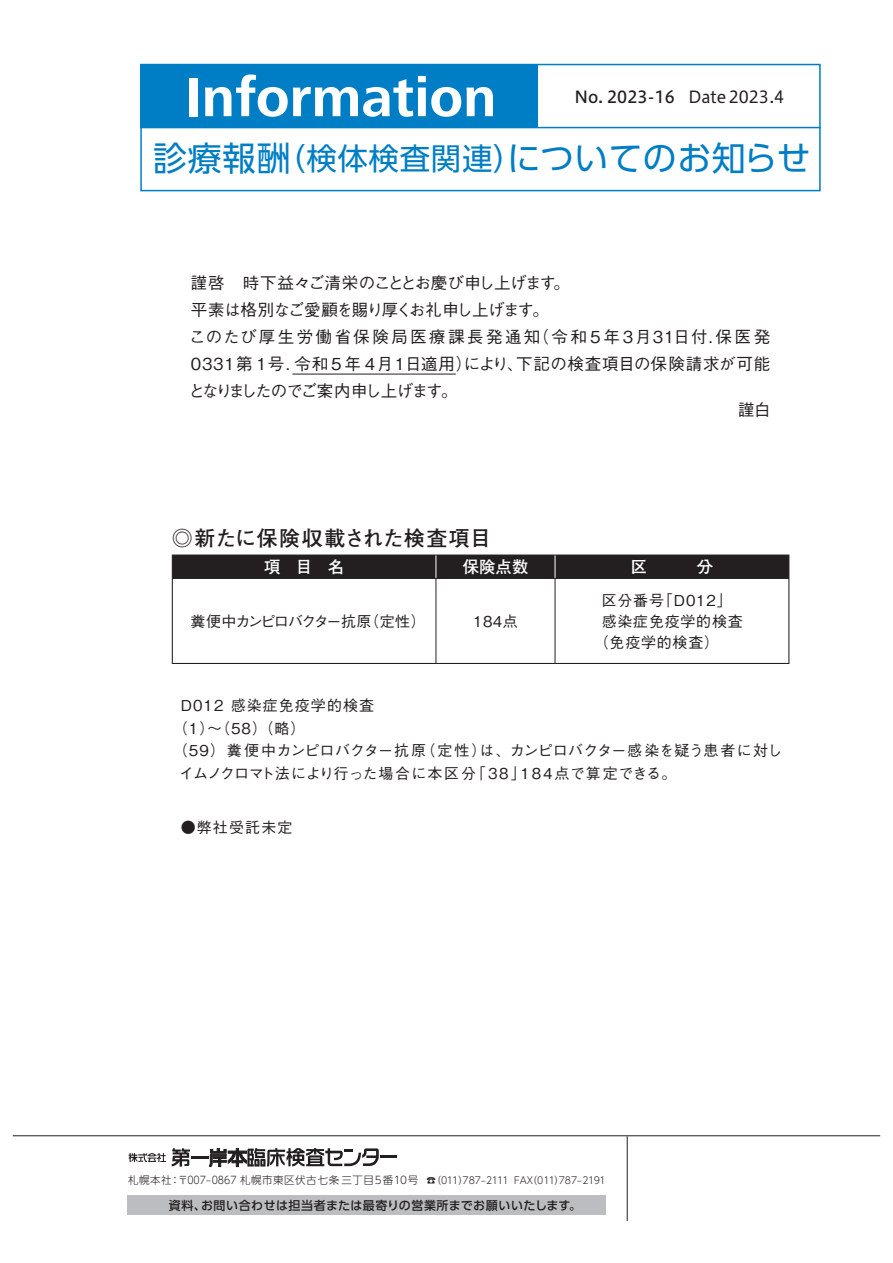
<style>
.page{position:relative;width:893px;height:1263px;background:#fff}
.page>*{position:absolute;margin:0;border:0;box-sizing:border-box;transform-origin:0 0}
.t1{font:33.75px "UD Shin Go Pro";letter-spacing:.02em;color:#007ec5}
.t2{font:700 21px "Futo Go B101 Pro";letter-spacing:.005em;color:#231f20}
.t3{font:500 16.5px/27px "Gothic BBB Pro";letter-spacing:.025em;color:#231f20}
.t4{font:16.5px "Hiragino UD Sans Std W5";color:#231f20}
.t5{font:700 16.5px "Futo Go B101 Pro";color:#fff}
.t6{font:500 15px "Gothic BBB Pro";letter-spacing:.05em;color:#231f20}
.t7{font:500 15px "Gothic BBB Pro";letter-spacing:-.005em;color:#231f20}
.t8{font:500 15px "Gothic BBB Pro";letter-spacing:-.065em;color:#231f20}
.t9{font:500 15px "Gothic BBB Pro";letter-spacing:.07em;color:#231f20}
.t10{font:12px "UD Shin Go Pro Medium 90 pv RKSJ H";letter-spacing:.04em;color:#231f20}
.t11{font:10.5px "UD Shin Go Pro Light 90 pv RKSJ H";letter-spacing:.05em;color:#231f20}
.s1{font-family:"Hiragino UD Sans Std W4"}
.s2{font-size:30.3px}
.s3{font-size:9.75px}
</style>
<div class="page">
<hr style="left:172px;top:578px;width:264px;height:1px;background:#231f20">
<hr style="left:436px;top:578px;width:119px;height:1px;background:#231f20">
<hr style="left:555px;top:578px;width:234px;height:1px;background:#231f20">
<hr style="left:172px;top:663px;width:264px;height:1px;background:#231f20">
<hr style="left:436px;top:663px;width:119px;height:1px;background:#231f20">
<hr style="left:555px;top:663px;width:234px;height:1px;background:#231f20">
<hr style="left:436px;top:579px;width:1px;height:84px;background:#231f20">
<hr style="left:555px;top:579px;width:1px;height:84px;background:#231f20">
<div style="left:172px;top:555px;width:617px;height:23px;background:#231f20"></div>
<hr style="left:172px;top:579px;width:1px;height:84px;background:#231f20">
<hr style="left:788px;top:579px;width:1px;height:84px;background:#231f20">
<hr style="left:292px;top:374px;width:164px;height:1px;background:#231f20">
<hr style="left:140px;top:127px;width:681px;height:1px;background:#007ec5">
<div style="left:140px;top:64px;width:681px;height:127px;border:2px solid #007ec5"></div>
<div style="left:140px;top:64px;width:398px;height:64px;background:#007ec5"></div>
<div style="left:189px;top:78px;width:9px;height:38px;background:#fff"></div>
<svg style="left:205px;top:74px;width:288px;height:43px"></svg>
<hr style="left:13px;top:1135px;width:867px;height:1px;background:#231f20">
<hr style="left:627px;top:1136px;width:1px;height:85px;background:#231f20">
<div style="left:128px;top:1196px;width:478px;height:19px;background:#bcbdc0"></div>
<hr style="left:380px;top:1155px;width:16px;height:3px;background:#231f20">
<svg style="left:129px;top:1153px;width:37px;height:9px"></svg>
<svg style="left:172px;top:1148px;width:207px;height:19px"></svg>
<p class="t4" style="left:574px;top:84px;width:211px">No. 2023-16 <span class="s1">Date 2023.4</span></p>
<h1 class="t1" style="left:153px;top:131px;width:659px">診療報酬<span class="s2">（検体検査関連）</span>についてのお知らせ</h1>
<p class="t3" style="left:189px;top:267px;width:583px">謹啓　時下益々ご清栄のこととお慶び申し上げます。<br>平素は格別なご愛顧を賜り厚くお礼申し上げます。<br>このたび厚生労働省保険局医療課長発通知（令和5年3月31日付．保医発<br>0331第 1号. 令和5 年 4月1日適用）により、下記の検査項目の保険請求が可能となりましたのでご案内申し上げます。</p>
<p class="t3" style="left:738px;top:395px;width:34px">謹白</p>
<p class="t2" style="left:172px;top:521px;width:321px">◎新たに保険収載された検査項目</p>
<p class="t5" style="left:264px;top:553px;width:82px">項　目　名</p>
<p class="t5" style="left:462px;top:553px;width:67px">保険点数</p>
<p class="t8" style="left:190px;top:609px;width:237px">糞便中カンピロバクター抗原（定性）</p>
<p class="t6" style="left:473px;top:609px;width:46px">184点</p>
<p class="t6" style="left:602px;top:588px;width:132px">区分番号「D012」</p>
<p class="t6" style="left:602px;top:609px;width:142px">感染症免疫学的検査</p>
<p class="t6" style="left:594px;top:630px;width:127px">（免疫学的検査）</p>
<p class="t9" style="left:181px;top:693px;width:195px">D012 感染症免疫学的検査</p>
<p class="t6" style="left:173px;top:716px;width:134px">（1）～（58）（略）</p>
<p class="t7" style="left:173px;top:738px;width:611px">（59） 糞便中カンピロバクター抗原（定性）は、カンピロバクター感染を疑う患者に対し</p>
<p class="t6" style="left:179px;top:761px;width:499px">イムノクロマト法により行った場合に本区分「38」184点で算定できる。</p>
<p class="t6" style="left:181px;top:815px;width:113px">●弊社受託未定</p>
<p class="t11" style="left:128px;top:1171px;width:479px">札幌本社：〒007‒0867 札幌市東区伏古七条三丁目5番10号 <span class="s3">☎（011）787‒2111 FAX（011）787‒2191</span></p>
<p class="t10" style="left:169px;top:1195px;width:414px">資料、お問い合わせは担当者または最寄りの営業所までお願いいたします。</p>
</div>
